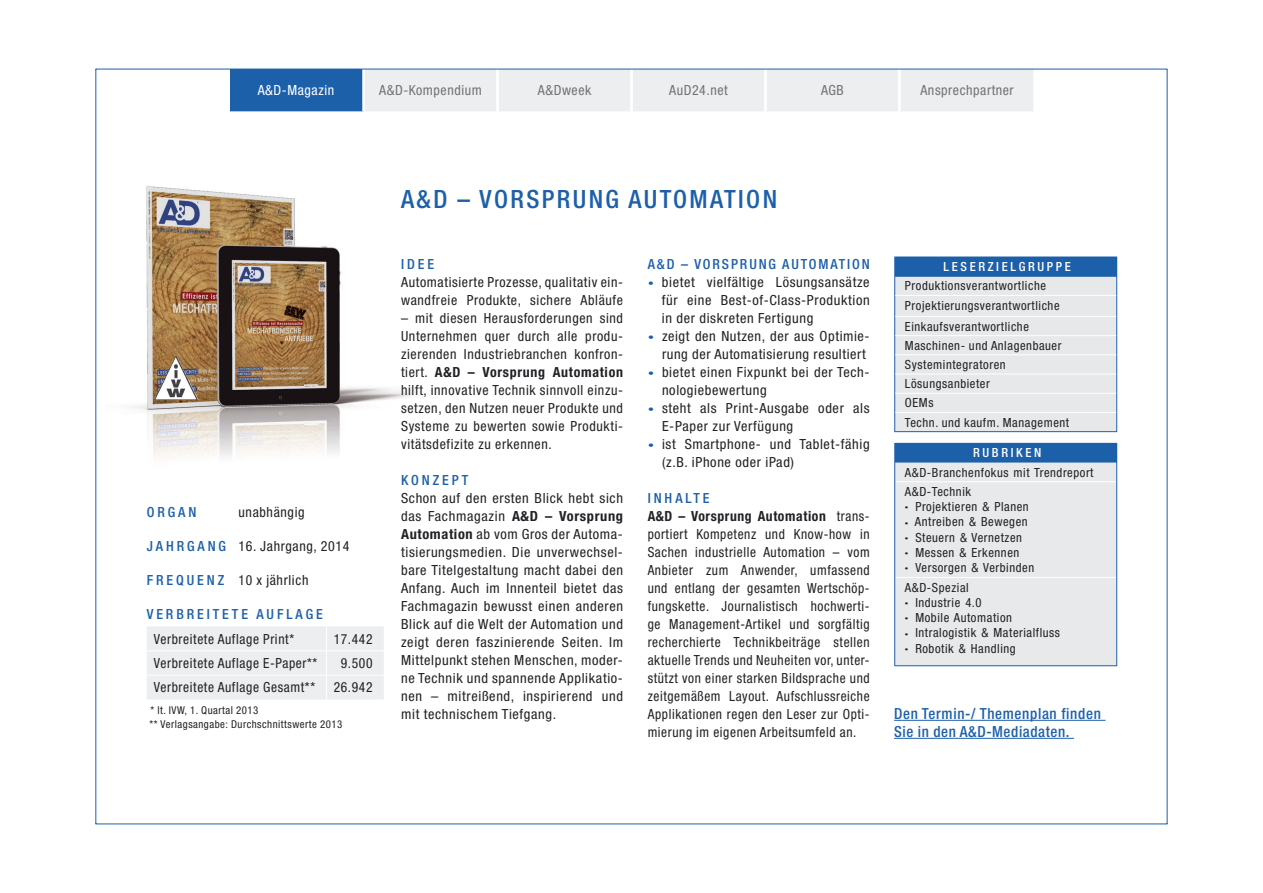
<style>
.page{position:relative;width:1263px;height:893px;background:#fff}
.page>*{position:absolute;margin:0;border:0;box-sizing:border-box;transform-origin:0 0}
.t1{font:500 condensed 25.2px "Helvetica Neue LT Std";letter-spacing:.095em;color:#1d60aa}
.t2{font:500 condensed 15.3px/18px "Helvetica Neue LT Std";letter-spacing:.045em;color:#1d60aa}
.t3{font:condensed 13.95px/18px "Helvetica Neue LT Std";letter-spacing:.045em;color:#212125}
.t4{font:condensed 13.95px/18px "Helvetica Neue LT Std";letter-spacing:.045em;color:#212125;scale:.96 1}
.t5{font:condensed 13.95px "Helvetica Neue LT Std";letter-spacing:.04em;color:#737277}
.t6{font:500 condensed 13.95px "Helvetica Neue LT Std";letter-spacing:.21em;color:#1d60aa}
.t7{font:500 condensed 13.95px "Helvetica Neue LT Std";letter-spacing:.135em;color:#1d60aa}
.t8{font:condensed 13.95px "Helvetica Neue LT Std";letter-spacing:.04em;color:#fff}
.t9{font:condensed 12.6px/19.2px "Helvetica Neue LT Std";letter-spacing:.045em;color:#212125}
.t10{font:500 condensed 12.6px "Helvetica Neue LT Std";letter-spacing:.21em;color:#fff}
.t11{font:condensed 10.8px/14.4px "Helvetica Neue LT Std";letter-spacing:.045em;color:#212125}
.s1{font-weight:500;color:#1d60aa}
.s2{font-weight:700}
.s3{font-family:"Minion Pro";font-stretch:normal;font-size:12.9px;color:#1d60aa}
.s4{font-family:"Myriad Pro";font-stretch:normal;font-size:10.05px}
</style>
<div class="page">
<div style="left:230px;top:69px;width:134px;height:43px;background:#1d60aa"></div>
<div style="left:365px;top:70px;width:668px;height:41px;background:#edeeef"></div>
<hr style="left:362px;top:69px;width:3px;height:42px;background:#fff">
<hr style="left:496px;top:69px;width:3px;height:42px;background:#fff">
<hr style="left:630px;top:69px;width:3px;height:42px;background:#fff">
<hr style="left:764px;top:69px;width:3px;height:42px;background:#fff">
<hr style="left:898px;top:69px;width:3px;height:42px;background:#fff">
<hr style="left:230px;top:111px;width:803px;height:2px;background:#fff">
<img style="left:129px;top:186px;width:285px;height:273px">
<img style="left:154px;top:356px;width:44px;height:44px">
<div style="left:147px;top:627px;width:237px;height:72px;background:#edeeef"></div>
<svg style="left:894px;top:257px;width:223px;height:174px;background:#ced7e1"></svg>
<hr style="left:894px;top:431px;width:223px;height:1px;background:#1d60aa">
<hr style="left:894px;top:276px;width:223px;height:1px;background:#1d60aa">
<hr style="left:895px;top:295px;width:221px;height:1px;background:#fff">
<hr style="left:895px;top:316px;width:221px;height:1px;background:#fff">
<hr style="left:895px;top:335px;width:221px;height:1px;background:#fff">
<hr style="left:895px;top:354px;width:221px;height:1px;background:#fff">
<hr style="left:895px;top:374px;width:221px;height:1px;background:#fff">
<hr style="left:895px;top:393px;width:221px;height:1px;background:#fff">
<hr style="left:895px;top:412px;width:221px;height:1px;background:#fff">
<hr style="left:894px;top:443px;width:223px;height:1px;background:#1d60aa">
<svg style="left:894px;top:444px;width:223px;height:221px;background:#d6dde4"></svg>
<hr style="left:894px;top:482px;width:1px;height:95px;background:#1d60aa">
<hr style="left:1116px;top:482px;width:1px;height:95px;background:#1d60aa">
<hr style="left:894px;top:577px;width:1px;height:88px;background:#1d60aa">
<hr style="left:1116px;top:577px;width:1px;height:88px;background:#1d60aa">
<hr style="left:894px;top:665px;width:223px;height:1px;background:#1d60aa">
<hr style="left:894px;top:720px;width:211px;height:1px;background:#1d60aa">
<hr style="left:894px;top:738px;width:180px;height:1px;background:#1d60aa">
<hr style="left:96px;top:69px;width:1px;height:755px;background:#1d60aa">
<hr style="left:1167px;top:69px;width:1px;height:755px;background:#1d60aa">
<hr style="left:96px;top:824px;width:1071px;height:1px;background:#1d60aa">
<hr style="left:96px;top:69px;width:1071px;height:1px;background:#1d60aa">
<p class="t8" style="left:258px;top:85px;width:78px">A&amp;D-Magazin</p>
<p class="t5" style="left:379px;top:85px;width:104px">A&amp;D-Kompendium</p>
<p class="t5" style="left:538px;top:85px;width:55px">A&amp;Dweek</p>
<p class="t5" style="left:669px;top:85px;width:60px">AuD24.net</p>
<p class="t5" style="left:821px;top:85px;width:24px">AGB</p>
<p class="t5" style="left:920px;top:85px;width:95px">Ansprechpartner</p>
<p class="t6" style="left:147px;top:507px;width:51px">ORGAN</p>
<p class="t3" style="left:239px;top:504px;width:68px">unabhängig</p>
<p class="t3" style="left:147px;top:538px;width:204px"><span class="s1">J A H R G A N G</span> 16. Jahrgang, 2014</p>
<p class="t3" style="left:147px;top:573px;width:163px"><span class="s1">F REQU E NZ</span> 10 x jährlich</p>
<p class="t6" style="left:147px;top:609px;width:178px">VERBREITETE AUFLAGE</p>
<p class="t3" style="left:154px;top:631px;width:142px">Verbreitete Auflage Print*</p>
<p class="t3" style="left:334px;top:631px;width:40px">17.442</p>
<p class="t3" style="left:154px;top:655px;width:165px">Verbreitete Auflage E-Paper**</p>
<p class="t3" style="left:341px;top:655px;width:33px">9.500</p>
<p class="t3" style="left:154px;top:680px;width:163px">Verbreitete Auflage Gesamt**</p>
<p class="t3" style="left:334px;top:680px;width:40px">26.942</p>
<p class="t11" style="left:150px;top:704px;width:194px">* lt. IVW, 1. Quartal 2013<br>** Verlagsangabe: Durchschnittswerte 2013</p>
<h1 class="t1" style="left:401px;top:190px;width:378px">A&amp;D – VORSPRUNG AUTOMATION</h1>
<p class="t6" style="left:401px;top:259px;width:35px">IDEE</p>
<p class="t3" style="left:401px;top:274px;width:223px">Automatisierte Prozesse, qualitativ ein&shy;wandfreie Produkte, sichere Abläufe</p>
<p class="t3" style="left:401px;top:310px;width:223px;text-align:justify">– mit diesen Herausforderungen sind Unternehmen quer durch alle produ&shy;zierenden Industriebranchen konfron&shy;tiert. <span class="s2">A&amp;D – Vorsprung Automation </span>hilft, innovative Technik sinnvoll einzu&shy;setzen, den Nutzen neuer Produkte und Systeme zu bewerten sowie Produkti&shy;vitätsdefizite zu erkennen.</p>
<p class="t6" style="left:401px;top:475px;width:69px">KONZEPT</p>
<p class="t3" style="left:401px;top:490px;width:223px;text-align:justify">Schon auf den ersten Blick hebt sich das Fachmagazin <span class="s2">A&amp;D – Vorsprung Automation</span> ab vom Gros der Automa&shy;tisierungsmedien. Die unverwechsel&shy;bare Titelgestaltung macht dabei den Anfang. Auch im Innenteil bietet das Fachmagazin bewusst einen anderen Blick auf die Welt der Automation und zeigt deren faszinierende Seiten. Im Mittelpunkt stehen Menschen, moder&shy;ne Technik und spannende Applikatio&shy;nen – mitreißend, inspirierend und mit technischem Tiefgang.</p>
<p class="t7" style="left:648px;top:259px;width:223px">A&amp;D – VORSPRUNG AUTOMATION</p>
<p class="t3" style="left:662px;top:274px;width:209px;text-align:justify;text-indent:-14px"><span class="s3">•</span> bietet vielfältige Lösungsansätze für eine Best-of-Class-Produktion in der diskreten Fertigung</p>
<p class="t3" style="left:648px;top:328px;width:223px;text-align:right"><span class="s3">•</span> zeigt den Nutzen, der aus Optimie&shy;rung der Automatisierung resultiert</p>
<p class="t3" style="left:662px;top:364px;width:209px;text-indent:-14px"><span class="s3">•</span> bietet einen Fixpunkt bei der Tech&shy;nologiebewertung</p>
<p class="t3" style="left:662px;top:400px;width:209px;text-indent:-14px"><span class="s3">•</span> steht als Print-Ausgabe oder als<br>E-Paper zur Verfügung</p>
<p class="t3" style="left:662px;top:436px;width:209px;text-indent:-14px"><span class="s3">•</span> ist Smartphone- und Tablet-fähig (z.B. iPhone oder iPad)</p>
<p class="t4" style="left:648px;top:490px;width:233px"><span class="s1">INHALTE<br></span><span class="s2">A&amp;D – Vorsprung Automation</span> trans&shy;portiert Kompetenz und Know-how in Sachen industrielle Automation – vom Anbieter zum Anwender, umfassend und entlang der gesamten Wertschöp&shy;fungskette. Journalistisch hochwerti&shy;ge Management-Artikel und sorgfältig recherchierte Technikbeiträge stellen aktuelle Trends und Neuheiten vor, unter&shy;stützt von einer starken Bildsprache und zeitgemäßem Layout. Aufschlussreiche Applikationen regen den Leser zur Opti&shy;mierung im eigenen Arbeitsumfeld an.</p>
<p class="t10" style="left:943px;top:262px;width:129px">LESERZIELGRUPPE</p>
<p class="t9" style="left:905px;top:278px;width:156px">Produktionsverantwortliche<br>Projektierungsverantwortliche</p>
<p class="t9" style="left:905px;top:318px;width:166px">Einkaufsverantwortliche<br>Maschinen- und Anlagenbauer<br>Systemintegratoren<br>Lösungsanbieter<br>OEMs<br>Techn. und kaufm. Management</p>
<p class="t10" style="left:973px;top:448px;width:70px">RUBRIKEN</p>
<p class="t9" style="left:905px;top:464px;width:190px">A&amp;D-Branchenfokus mit Trendreport<br>A&amp;D-Technik</p>
<p class="t9" style="left:905px;top:498px;width:125px"><span class="s4">•</span> Projektieren &amp; Planen</p>
<p class="t9" style="left:905px;top:514px;width:124px"><span class="s4">•</span> Antreiben &amp; Bewegen</p>
<p class="t9" style="left:905px;top:529px;width:119px"><span class="s4">•</span> Steuern &amp; Vernetzen</p>
<p class="t9" style="left:905px;top:544px;width:116px"><span class="s4">•</span> Messen &amp; Erkennen</p>
<p class="t9" style="left:905px;top:560px;width:131px"><span class="s4">•</span> Versorgen &amp; Verbinden<br>A&amp;D-Spezial</p>
<p class="t9" style="left:905px;top:594px;width:78px"><span class="s4">•</span> Industrie 4.0</p>
<p class="t9" style="left:905px;top:609px;width:109px"><span class="s4">•</span> Mobile Automation</p>
<p class="t9" style="left:905px;top:625px;width:157px"><span class="s4">•</span> Intralogistik &amp; Materialfluss</p>
<p class="t9" style="left:905px;top:640px;width:112px"><span class="s4">•</span> Robotik &amp; Handling</p>
<p class="t2" style="left:894px;top:706px;width:208px">Den Termin-/ Themenplan finden<br>Sie in den A&amp;D-Mediadaten.</p>
</div>
